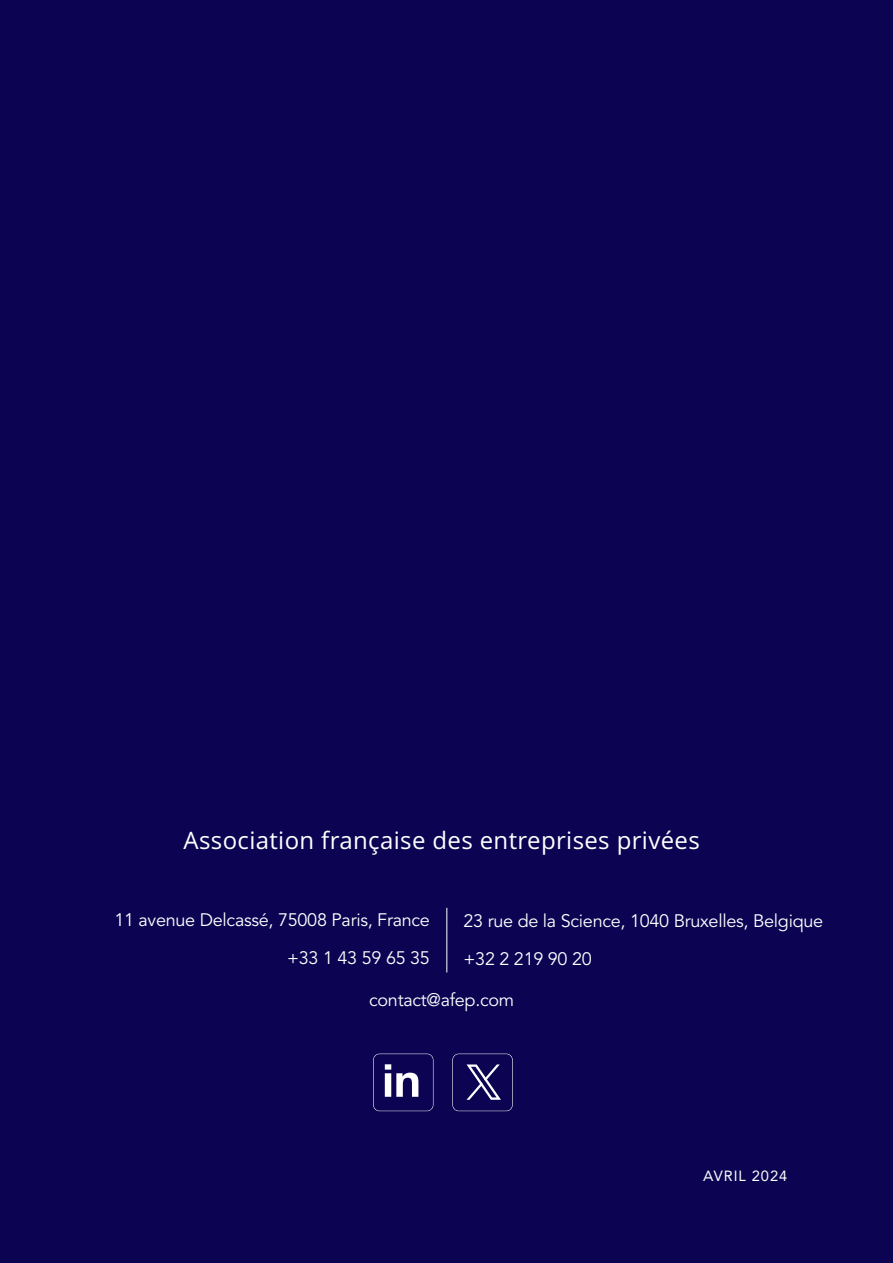
<style>
.page{position:relative;width:893px;height:1263px;background:#0c0452}
.page>*{position:absolute;margin:0;border:0;box-sizing:border-box;transform-origin:0 0}
.t1{font:24px "Open Sans";letter-spacing:.015em;color:#fff}
.t2{font:18px/38.1px "Avenir";letter-spacing:-.015em;color:#fff;text-align:right}
.t3{font:14.7px "Avenir";letter-spacing:.065em;color:#fff}
</style>
<div class="page">
<div style="left:452px;top:1053px;width:61px;height:58px;border:1px solid #fff;border-radius:6px"></div>
<hr style="left:447px;top:908px;width:1px;height:64px;background:#fff">
<svg style="left:385px;top:1064px;width:33px;height:33px"></svg>
<div style="left:373px;top:1053px;width:60px;height:58px;border:1px solid #fff;border-radius:6px"></div>
<svg style="left:466px;top:1064px;width:35px;height:36px"></svg>
<h1 class="t1" style="left:184px;top:831px;width:518px">Association française des entreprises privées</h1>
<p class="t2" style="left:114px;top:902px;width:317px">11 avenue Delcassé, 75008 Paris, France +33 1 43 59 65 35</p>
<p class="t2" style="left:464px;top:903px;width:361px;text-align:left">23 rue de la Science, 1040 Bruxelles, Belgique +32 2 219 90 20</p>
<p class="t2" style="left:369px;top:982px;width:147px">contact@afep.com</p>
<p class="t3" style="left:703px;top:1168px;width:86px">AVRIL 2024</p>
</div>
